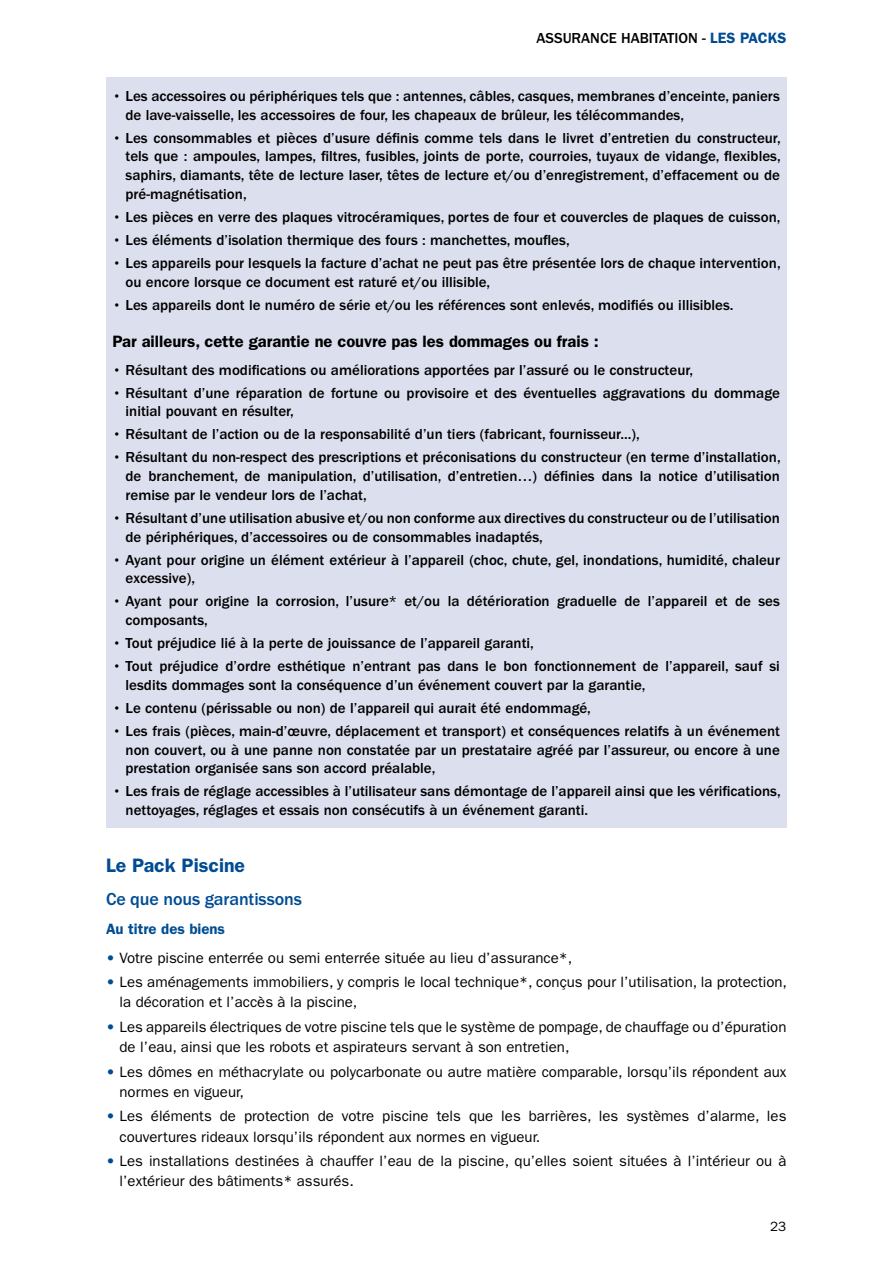
<style>
.page{position:relative;width:893px;height:1263px;background:#fff}
.page>*{position:absolute;margin:0;border:0;box-sizing:border-box;transform-origin:0 0}
.t1{font:600 19.5px "ITC Franklin Gothic Std";color:#004c93}
.t2{font:500 18px "ITC Franklin Gothic Std";letter-spacing:-.005em;color:#004c93}
.t3{font:600 16.5px "ITC Franklin Gothic Std";color:#000}
.t4{font:500 15px/18.8px "ITC Franklin Gothic Std";color:#000}
.t5{font:15px/20.2px "ITC Franklin Gothic Std";color:#000}
.t6{font:600 15px "ITC Franklin Gothic Std";color:#004c93}
.t7{font:13.5px "ITC Franklin Gothic Std";color:#000}
.s1{font-weight:600;color:#004c93}
.s2{font-family:"ITC Franklin Gothic Std Hvy";color:#004c93}
</style>
<div class="page">
<div style="left:106px;top:78px;width:680px;height:750px;background:#dcdfed"></div>
<p class="t4" style="left:536px;top:28px;width:251px">ASSURANCE HABITATION - <span class="s1">LES PACKS</span></p>
<p class="t4" style="left:126px;top:87px;width:656px;text-indent:-13px">• Les accessoires ou périphériques tels que : antennes, câbles, casques, membranes d’enceinte, paniers de lave-vaisselle, les accessoires de four, les chapeaux de brûleur, les télécommandes,</p>
<p class="t4" style="left:126px;top:128px;width:657px;text-align:justify;text-indent:-13px">• Les consommables et pièces d’usure définis comme tels dans le livret d’entretien du constructeur, tels que : ampoules, lampes, filtres, fusibles, joints de porte, courroies, tuyaux de vidange, flexibles, saphirs, diamants, tête de lecture laser, têtes de lecture et/ou d’enregistrement, d’effacement ou de pré-magnétisation,</p>
<p class="t4" style="left:112px;top:208px;width:670px">• Les pièces en verre des plaques vitrocéramiques, portes de four et couvercles de plaques de cuisson,</p>
<p class="t4" style="left:112px;top:231px;width:459px">• Les éléments d’isolation thermique des fours : manchettes, moufles,</p>
<p class="t4" style="left:126px;top:254px;width:657px;text-indent:-13px">• Les appareils pour lesquels la facture d’achat ne peut pas être présentée lors de chaque intervention, ou encore lorsque ce document est raturé et/ou illisible,</p>
<p class="t4" style="left:112px;top:295px;width:623px">• Les appareils dont le numéro de série et/ou les références sont enlevés, modifiés ou illisibles.</p>
<p class="t3" style="left:112px;top:332px;width:488px">Par ailleurs, cette garantie ne couvre pas les dommages ou frais :</p>
<p class="t4" style="left:112px;top:361px;width:582px">• Résultant des modifications ou améliorations apportées par l’assuré ou le constructeur,</p>
<p class="t4" style="left:126px;top:383px;width:656px;text-indent:-13px">• Résultant d’une réparation de fortune ou provisoire et des éventuelles aggravations du dommage initial pouvant en résulter,</p>
<p class="t4" style="left:112px;top:425px;width:529px">• Résultant de l’action ou de la responsabilité d’un tiers (fabricant, fournisseur...),</p>
<p class="t4" style="left:126px;top:448px;width:657px;text-align:justify;text-indent:-13px">• Résultant du non-respect des prescriptions et préconisations du constructeur (en terme d’installation, de branchement, de manipulation, d’utilisation, d’entretien…) définies dans la notice d’utilisation remise par le vendeur lors de l’achat,</p>
<p class="t4" style="left:126px;top:509px;width:656px;text-indent:-13px">• Résultant d’une utilisation abusive et/ou non conforme aux directives du constructeur ou de l’utilisation de périphériques, d’accessoires ou de consommables inadaptés,</p>
<p class="t4" style="left:126px;top:550px;width:656px;text-indent:-13px">• Ayant pour origine un élément extérieur à l’appareil (choc, chute, gel, inondations, humidité, chaleur excessive),</p>
<p class="t4" style="left:126px;top:592px;width:656px;text-indent:-13px">• Ayant pour origine la corrosion, l’usure* et/ou la détérioration graduelle de l’appareil et de ses composants,</p>
<p class="t4" style="left:112px;top:634px;width:423px">• Tout préjudice lié à la perte de jouissance de l’appareil garanti,</p>
<p class="t4" style="left:126px;top:657px;width:656px;text-indent:-13px">• Tout préjudice d’ordre esthétique n’entrant pas dans le bon fonctionnement de l’appareil, sauf si lesdits dommages sont la conséquence d’un événement couvert par la garantie,</p>
<p class="t4" style="left:112px;top:699px;width:480px">• Le contenu (périssable ou non) de l’appareil qui aurait été endommagé,</p>
<p class="t4" style="left:126px;top:722px;width:656px;text-align:justify;text-indent:-13px">• Les frais (pièces, main-d’œuvre, déplacement et transport) et conséquences relatifs à un événement non couvert, ou à une panne non constatée par un prestataire agréé par l’assureur, ou encore à une prestation organisée sans son accord préalable,</p>
<p class="t4" style="left:126px;top:782px;width:657px;text-indent:-13px">• Les frais de réglage accessibles à l’utilisateur sans démontage de l’appareil ainsi que les vérifications, nettoyages, réglages et essais non consécutifs à un événement garanti.</p>
<h1 class="t1" style="left:106px;top:854px;width:141px">Le Pack Piscine</h1>
<p class="t2" style="left:106px;top:889px;width:197px">Ce que nous garantissons</p>
<p class="t6" style="left:106px;top:920px;width:121px">Au titre des biens</p>
<p class="t5" style="left:106px;top:947px;width:468px"><span class="s2">•</span> Votre piscine enterrée ou semi enterrée située au lieu d’assurance*,</p>
<p class="t5" style="left:120px;top:972px;width:669px;text-indent:-14px"><span class="s2">•</span> Les aménagements immobiliers, y compris le local technique*, conçus pour l’utilisation, la protection, la décoration et l’accès à la piscine,</p>
<p class="t5" style="left:120px;top:1017px;width:668px;text-indent:-14px"><span class="s2">•</span> Les appareils électriques de votre piscine tels que le système de pompage, de chauffage ou d’épuration de l’eau, ainsi que les robots et aspirateurs servant à son entretien,</p>
<p class="t5" style="left:120px;top:1061px;width:668px;text-indent:-14px"><span class="s2">•</span> Les dômes en méthacrylate ou polycarbonate ou autre matière comparable, lorsqu’ils répondent aux normes en vigueur,</p>
<p class="t5" style="left:120px;top:1106px;width:668px;text-indent:-14px"><span class="s2">•</span> Les éléments de protection de votre piscine tels que les barrières, les systèmes d’alarme, les couvertures rideaux lorsqu’ils répondent aux normes en vigueur.</p>
<p class="t5" style="left:120px;top:1151px;width:668px;text-indent:-14px"><span class="s2">•</span> Les installations destinées à chauffer l’eau de la piscine, qu’elles soient situées à l’intérieur ou à l’extérieur des bâtiments* assurés.</p>
<p class="t7" style="left:770px;top:1218px;width:18px">23</p>
</div>
